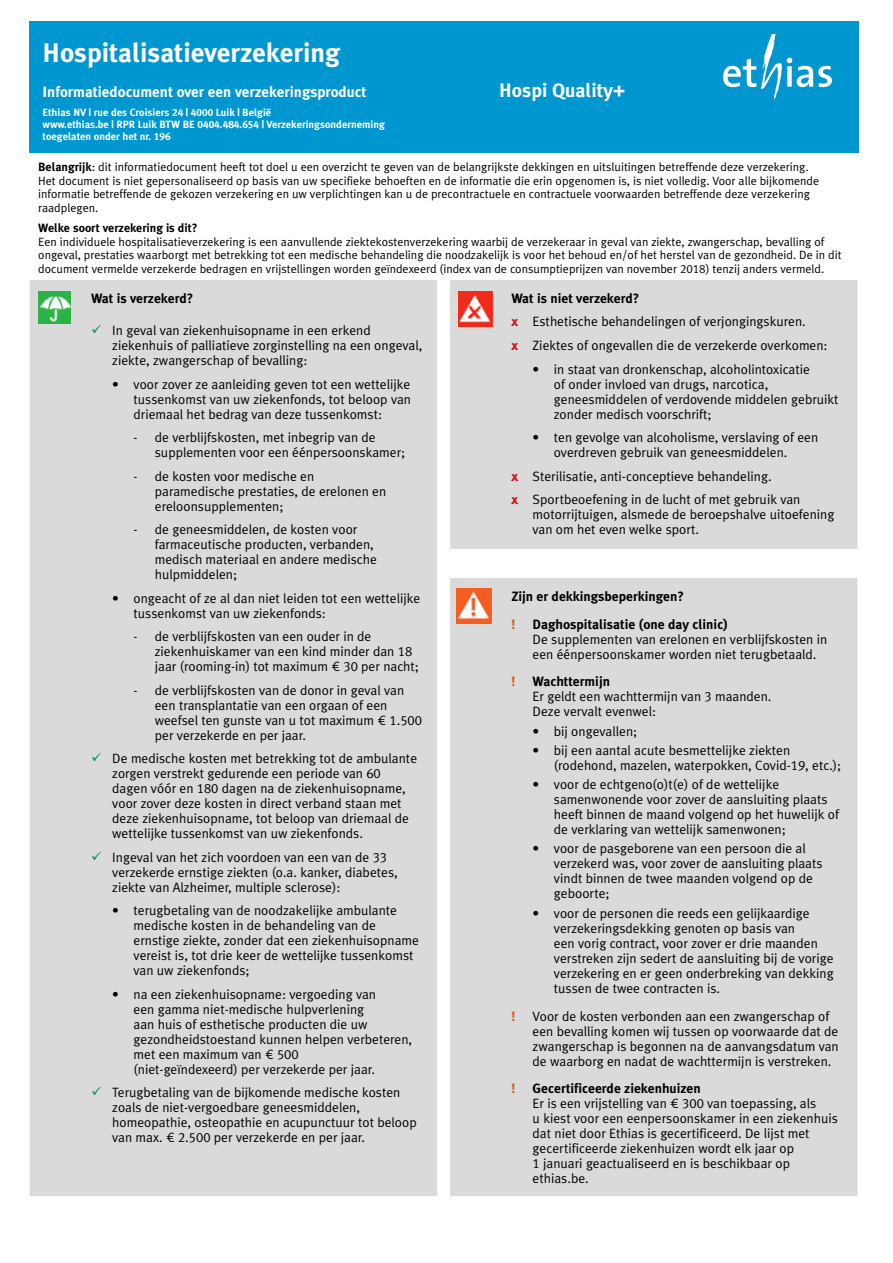
<style>
.page{position:relative;width:893px;height:1263px;background:#fff}
.page>*{position:absolute;margin:0;border:0;box-sizing:border-box;transform-origin:0 0}
.t1{font:700 27px "Meta Ethias";color:#fff}
.t2{font:700 19.5px "Meta Ethias";color:#fff}
.t3{font:700 15px "Meta Ethias";color:#fff}
.t4{font:13.5px/15px "Meta Ethias Normal";color:#000}
.t5{font:700 13.5px "Meta Ethias";color:#000}
.t6{font:700 13.5px "Meta Ethias";color:#e84e0f}
.t7{font:12px/13.5px "Meta Ethias Normal";color:#000}
.t8{font:700 12px "Meta Ethias";color:#000}
.t9{font:700 10.5px/12px "Meta Ethias";color:#fff}
.s1{font-family:"Meta Ethias";font-weight:700}
.s2{color:#009845}
.s3{font-family:"Meta Ethias";font-weight:700;color:#e30613}
</style>
<div class="page">
<div style="left:30px;top:21px;width:829px;height:132px;background:#0097d1"></div>
<svg style="left:723px;top:35px;width:109px;height:65px"></svg>
<div style="left:30px;top:280px;width:827px;height:916px;background:#dadada"></div>
<img style="left:39px;top:292px;width:31px;height:31px">
<img style="left:458px;top:292px;width:34px;height:35px">
<img style="left:456px;top:588px;width:36px;height:36px">
<h1 class="t1" style="left:43px;top:37px;width:299px">Hospitalisatieverzekering</h1>
<p class="t3" style="left:43px;top:83px;width:325px">Informatiedocument over een verzekeringsproduct</p>
<h2 class="t2" style="left:499px;top:79px;width:128px">Hospi Quality+</h2>
<p class="t9" style="left:43px;top:106px;width:344px">Ethias NV | rue des Croisiers 24 | 4000 Luik | België<br>www.ethias.be | RPR Luik BTW BE 0404.484.654 | Verzekeringsonderneming toegelaten onder het nr. 196</p>
<p class="t7" style="left:38px;top:160px;width:782px"><span class="s1">Belangrijk</span>: dit informatiedocument heeft tot doel u een overzicht te geven van de belangrijkste dekkingen en uitsluitingen betreffende deze verzekering.<br>Het document is niet gepersonaliseerd op basis van uw specifieke behoeften en de informatie die erin opgenomen is, is niet volledig. Voor alle bijkomende informatie betreffende de gekozen verzekering en uw verplichtingen kan u de precontractuele en contractuele voorwaarden betreffende deze verzekering raadplegen.</p>
<p class="t8" style="left:38px;top:221px;width:161px">Welke soort verzekering is dit?</p>
<p class="t7" style="left:38px;top:235px;width:805px">Een individuele hospitalisatieverzekering is een aanvullende ziektekostenverzekering waarbij de verzekeraar in geval van ziekte, zwangerschap, bevalling of ongeval, prestaties waarborgt met betrekking tot een medische behandeling die noodzakelijk is voor het behoud en/of het herstel van de gezondheid. De in dit document vermelde verzekerde bedragen en vrijstellingen worden geïndexeerd (index van de consumptieprijzen van november 2018) tenzij anders vermeld.</p>
<p class="t5" style="left:91px;top:291px;width:104px">Wat is verzekerd?</p>
<p class="t4" style="left:112px;top:323px;width:312px;text-indent:-21px"><span class="s2">✓</span> In geval van ziekenhuisopname in een erkend ziekenhuis of palliatieve zorginstelling na een ongeval, ziekte, zwangerschap of bevalling:</p>
<p class="t4" style="left:134px;top:376px;width:279px;text-align:justify;text-indent:-21px">• voor zover ze aanleiding geven tot een wettelijke tussenkomst van uw ziekenfonds, tot beloop van driemaal het bedrag van deze tussenkomst:</p>
<p class="t4" style="left:155px;top:430px;width:252px;text-indent:-21px">- de verblijfskosten, met inbegrip van de supplementen voor een éénpersoonskamer;</p>
<p class="t4" style="left:155px;top:468px;width:233px;text-indent:-21px">- de kosten voor medische en paramedische prestaties, de erelonen en ereloonsupplementen;</p>
<p class="t4" style="left:155px;top:522px;width:224px;text-indent:-21px">- de geneesmiddelen, de kosten voor farmaceutische producten, verbanden, medisch materiaal en andere medische hulpmiddelen;</p>
<p class="t4" style="left:134px;top:590px;width:288px;text-indent:-21px">• ongeacht of ze al dan niet leiden tot een wettelijke tussenkomst van uw ziekenfonds:</p>
<p class="t4" style="left:155px;top:629px;width:266px;text-indent:-21px">- de verblijfskosten van een ouder in de ziekenhuiskamer van een kind minder dan 18 jaar (rooming-in) tot maximum € 30 per nacht;</p>
<p class="t4" style="left:155px;top:682px;width:269px;text-indent:-21px">- de verblijfskosten van de donor in geval van een transplantatie van een orgaan of een weefsel ten gunste van u tot maximum € 1.500 per verzekerde en per jaar.</p>
<p class="t4" style="left:112px;top:751px;width:306px;text-indent:-21px"><span class="s2">✓</span> De medische kosten met betrekking tot de ambulante zorgen verstrekt gedurende een periode van 60 dagen vóór en 180 dagen na de ziekenhuisopname, voor zover deze kosten in direct verband staan met deze ziekenhuisopname, tot beloop van driemaal de wettelijke tussenkomst van uw ziekenfonds.</p>
<p class="t4" style="left:112px;top:849px;width:287px;text-indent:-21px"><span class="s2">✓</span> Ingeval van het zich voordoen van een van de 33 verzekerde ernstige ziekten (o.a. kanker, diabetes, ziekte van Alzheimer, multiple sclerose):</p>
<p class="t4" style="left:134px;top:903px;width:287px;text-indent:-21px">• terugbetaling van de noodzakelijke ambulante medische kosten in de behandeling van de ernstige ziekte, zonder dat een ziekenhuisopname vereist is, tot drie keer de wettelijke tussenkomst van uw ziekenfonds;</p>
<p class="t4" style="left:134px;top:986px;width:280px;text-indent:-21px">• na een ziekenhuisopname: vergoeding van<br>een gamma niet-medische hulpverlening<br>aan huis of esthetische producten die uw gezondheidstoestand kunnen helpen verbeteren, met een maximum van € 500<br>(niet-geïndexeerd) per verzekerde per jaar.</p>
<p class="t4" style="left:112px;top:1085px;width:306px;text-indent:-21px"><span class="s2">✓</span> Terugbetaling van de bijkomende medische kosten zoals de niet-vergoedbare geneesmiddelen, homeopathie, osteopathie en acupunctuur tot beloop van max. € 2.500 per verzekerde en per jaar.</p>
<p class="t5" style="left:511px;top:290px;width:130px">Wat is niet verzekerd?</p>
<p class="t4" style="left:511px;top:310px;width:318px;line-height:23.5px"><span class="s3">x</span> Esthetische behandelingen of verjongingskuren.<br><span class="s3">x</span> Ziektes of ongevallen die de verzekerde overkomen:</p>
<p class="t4" style="left:554px;top:361px;width:286px;text-indent:-21px">• in staat van dronkenschap, alcoholintoxicatie<br>of onder invloed van drugs, narcotica, geneesmiddelen of verdovende middelen gebruikt zonder medisch voorschrift;</p>
<p class="t4" style="left:554px;top:430px;width:266px;text-indent:-21px">• ten gevolge van alcoholisme, verslaving of een overdreven gebruik van geneesmiddelen.</p>
<p class="t4" style="left:511px;top:464px;width:291px;line-height:23.5px"><span class="s3">x</span> Sterilisatie, anti-conceptieve behandeling.<br><span class="s3">x</span> Sportbeoefening in de lucht of met gebruik van</p>
<p class="t4" style="left:533px;top:507px;width:303px">motorrijtuigen, alsmede de beroepshalve uitoefening van om het even welke sport.</p>
<p class="t5" style="left:511px;top:588px;width:174px">Zijn er dekkingsbeperkingen?</p>
<p class="t6" style="left:511px;top:616px;width:5px">!</p>
<p class="t5" style="left:533px;top:616px;width:197px">Daghospitalisatie (one day clinic)</p>
<p class="t4" style="left:533px;top:631px;width:296px">De supplementen van erelonen en verblijfskosten in een éénpersoonskamer worden niet terugbetaald.</p>
<p class="t6" style="left:511px;top:674px;width:5px">!</p>
<p class="t5" style="left:533px;top:674px;width:79px">Wachttermijn</p>
<p class="t4" style="left:533px;top:689px;width:240px">Er geldt een wachttermijn van 3 maanden.<br>Deze vervalt evenwel:</p>
<p class="t4" style="left:533px;top:723px;width:106px">• bij ongevallen;</p>
<p class="t4" style="left:554px;top:743px;width:289px;text-indent:-21px">• bij een aantal acute besmettelijke ziekten (rodehond, mazelen, waterpokken, Covid-19, etc.);</p>
<p class="t4" style="left:554px;top:777px;width:287px;text-indent:-21px">• voor de echtgeno(o)t(e) of de wettelijke samenwonende voor zover de aansluiting plaats heeft binnen de maand volgend op het huwelijk of de verklaring van wettelijk samenwonen;</p>
<p class="t4" style="left:554px;top:841px;width:270px;text-indent:-21px">• voor de pasgeborene van een persoon die al verzekerd was, voor zover de aansluiting plaats vindt binnen de twee maanden volgend op de geboorte;</p>
<p class="t4" style="left:554px;top:905px;width:281px;text-indent:-21px">• voor de personen die reeds een gelijkaardige verzekeringsdekking genoten op basis van<br>een vorig contract, voor zover er drie maanden verstreken zijn sedert de aansluiting bij de vorige verzekering en er geen onderbreking van dekking tussen de twee contracten is.</p>
<p class="t6" style="left:511px;top:1008px;width:5px">!</p>
<p class="t4" style="left:533px;top:1008px;width:308px">Voor de kosten verbonden aan een zwangerschap of een bevalling komen wij tussen op voorwaarde dat de zwangerschap is begonnen na de aanvangsdatum van de waarborg en nadat de wachttermijn is verstreken.</p>
<p class="t6" style="left:511px;top:1081px;width:5px">!</p>
<p class="t5" style="left:533px;top:1081px;width:170px">Gecertificeerde ziekenhuizen</p>
<p class="t4" style="left:533px;top:1096px;width:307px">Er is een vrijstelling van € 300 van toepassing, als<br>u kiest voor een eenpersoonskamer in een ziekenhuis dat niet door Ethias is gecertificeerd. De lijst met gecertificeerde ziekenhuizen wordt elk jaar op<br>1 januari geactualiseerd en is beschikbaar op ethias.be.</p>
</div>
